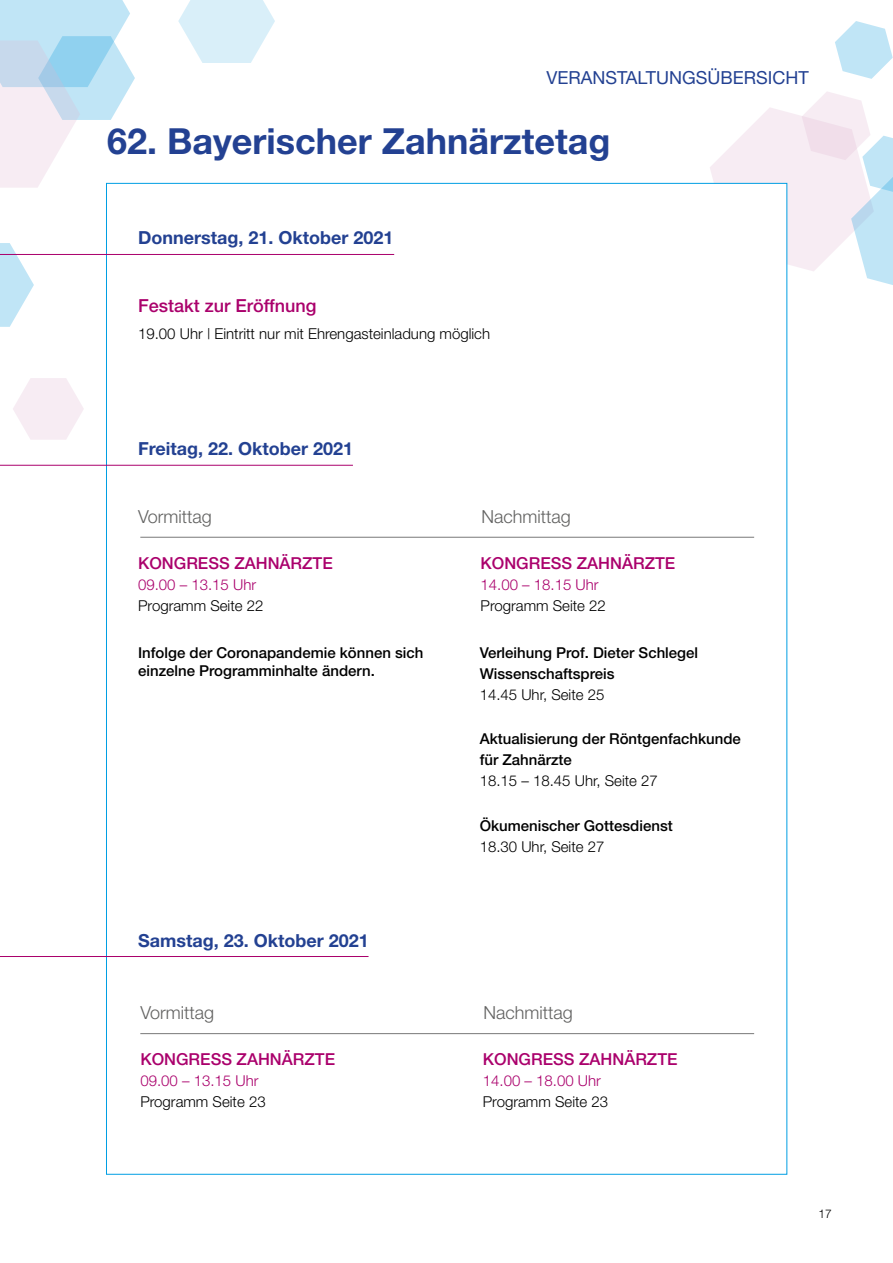
<style>
.page{position:relative;width:893px;height:1263px;background:#fff}
.page>*{position:absolute;margin:0;border:0;box-sizing:border-box;transform-origin:0 0}
.t1{font:700 36px "Helvetica Neue";color:#234192}
.t2{font:700 18px "Helvetica Neue";color:#234192}
.t3{font:300 18px "Helvetica Neue";color:#626261}
.t4{font:18px "Helvetica Neue";color:#234192}
.t5{font:500 18px "Helvetica Neue";color:#aa006c}
.t6{font:500 16.5px "Helvetica Neue";color:#aa006c}
.t7{font:500 15px/21px "Helvetica Neue";color:#000}
.t8{font:300 15px "Helvetica Neue";color:#000}
.t9{font:300 15px "Helvetica Neue";color:#aa006c}
.t10{font:300 12px "Helvetica Neue";color:#000}
</style>
<div class="page">
<svg style="left:835px;top:21px;width:58px;height:58px"></svg>
<svg style="left:710px;top:92px;width:183px;height:202px"></svg>
<svg style="left:0;top:243px;width:34px;height:84px"></svg>
<svg style="left:0;top:0;width:135px;height:188px"></svg>
<svg style="left:13px;top:378px;width:71px;height:62px"></svg>
<svg style="left:178px;top:0;width:97px;height:63px"></svg>
<div style="left:106px;top:183px;width:681px;height:992px;background:#fff;border:1px solid #009ee3"></div>
<hr style="left:0;top:254px;width:394px;height:1px;background:#aa006c">
<hr style="left:0;top:465px;width:353px;height:1px;background:#aa006c">
<hr style="left:140px;top:537px;width:614px;height:1px;background:#787878">
<hr style="left:0;top:956px;width:369px;height:1px;background:#aa006c">
<hr style="left:140px;top:1033px;width:614px;height:1px;background:#787878">
<p class="t4" style="left:546px;top:67px;width:264px">VERANSTALTUNGSÜBERSICHT</p>
<h1 class="t1" style="left:107px;top:119px;width:505px">62. Bayerischer Zahnärztetag</h1>
<p class="t2" style="left:138px;top:227px;width:257px">Donnerstag, 21. Oktober 2021</p>
<p class="t5" style="left:138px;top:295px;width:180px">Festakt zur Eröffnung</p>
<p class="t8" style="left:138px;top:325px;width:354px">19.00 Uhr | Eintritt nur mit Ehrengasteinladung möglich</p>
<p class="t2" style="left:138px;top:438px;width:217px">Freitag, 22. Oktober 2021</p>
<p class="t3" style="left:138px;top:505px;width:75px">Vormittag</p>
<p class="t3" style="left:481px;top:505px;width:91px">Nachmittag</p>
<p class="t6" style="left:138px;top:554px;width:196px">KONGRESS ZAHNÄRZTE</p>
<p class="t9" style="left:138px;top:576px;width:120px">09.00 – 13.15 Uhr</p>
<p class="t8" style="left:138px;top:597px;width:127px">Programm Seite 22</p>
<p class="t6" style="left:481px;top:554px;width:196px">KONGRESS ZAHNÄRZTE</p>
<p class="t9" style="left:481px;top:576px;width:120px">14.00 – 18.15 Uhr</p>
<p class="t8" style="left:481px;top:597px;width:127px">Programm Seite 22</p>
<p class="t7" style="left:480px;top:642px;width:220px">Verleihung Prof. Dieter Schlegel<br>Wissenschaftspreis</p>
<p class="t8" style="left:480px;top:686px;width:126px">14.45 Uhr, Seite 25</p>
<p class="t7" style="left:480px;top:728px;width:263px">Aktualisierung der Röntgenfachkunde für Zahnärzte</p>
<p class="t8" style="left:480px;top:771px;width:180px">18.15 – 18.45 Uhr, Seite 27</p>
<p class="t7" style="left:480px;top:815px;width:195px">Ökumenischer Gottesdienst</p>
<p class="t8" style="left:480px;top:837px;width:126px">18.30 Uhr, Seite 27</p>
<p class="t7" style="left:138px;top:644px;width:287px;line-height:18px">Infolge der Coronapandemie können sich einzelne Programminhalte ändern.</p>
<p class="t2" style="left:138px;top:929px;width:232px">Samstag, 23. Oktober 2021</p>
<p class="t3" style="left:140px;top:1002px;width:75px">Vormittag</p>
<p class="t3" style="left:483px;top:1002px;width:91px">Nachmittag</p>
<p class="t6" style="left:140px;top:1049px;width:196px">KONGRESS ZAHNÄRZTE</p>
<p class="t9" style="left:140px;top:1071px;width:120px">09.00 – 13.15 Uhr</p>
<p class="t8" style="left:140px;top:1092px;width:127px">Programm Seite 23</p>
<p class="t6" style="left:483px;top:1049px;width:196px">KONGRESS ZAHNÄRZTE</p>
<p class="t9" style="left:483px;top:1071px;width:120px">14.00 – 18.00 Uhr</p>
<p class="t8" style="left:483px;top:1092px;width:127px">Programm Seite 23</p>
<p class="t10" style="left:819px;top:1206px;width:15px">17</p>
</div>
